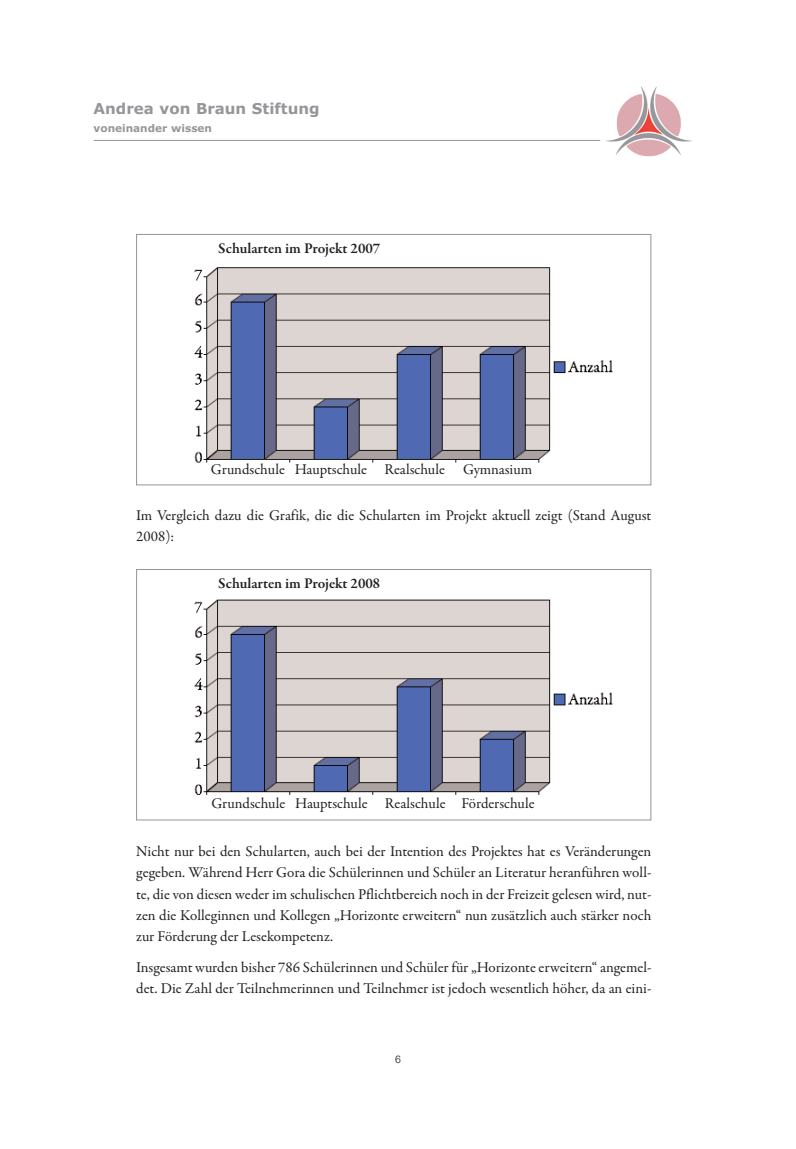
<style>
.page{position:relative;width:796px;height:1149px;background:#fff}
.page>*{position:absolute;margin:0;border:0;box-sizing:border-box;transform-origin:0 0}
.t1{font:15px/21px "Garamond Premr Pro";color:#231f20}
.t2{font:600 15px "Garamond Premr Pro";letter-spacing:-.005em;color:#231f20}
.t3{font:700 15px "Verdana";color:#95969a}
.t4{font:700 10.5px "Verdana";color:#95969a}
.t5{font:300 10.5px "Univers CE";color:#231f20}
</style>
<div class="page">
<img style="left:606px;top:86px;width:86px;height:71px">
<hr style="left:94px;top:140px;width:506px;height:1px;background:#95969a">
<img style="left:194px;top:267px;width:419px;height:196px">
<div style="left:136px;top:234px;width:515px;height:251px;border:1px solid #939598"></div>
<img style="left:194px;top:599px;width:419px;height:196px">
<div style="left:136px;top:569px;width:515px;height:251px;border:1px solid #939598"></div>
<p class="t3" style="left:94px;top:100px;width:227px">Andrea von Braun Stiftung</p>
<p class="t4" style="left:94px;top:122px;width:120px">voneinander wissen</p>
<p class="t2" style="left:218px;top:243px;width:164px">Schularten im Projekt 2007</p>
<p class="t1" style="left:211px;top:459px;width:322px">Grundschule Hauptschule Realschule Gymnasium</p>
<p class="t1" style="left:136px;top:506px;width:516px">Im Vergleich dazu die Grafik, die die Schularten im Projekt aktuell zeigt (Stand August<br>2008):</p>
<p class="t2" style="left:218px;top:577px;width:164px">Schularten im Projekt 2008</p>
<p class="t1" style="left:211px;top:793px;width:324px">Grundschule Hauptschule Realschule Förderschule</p>
<p class="t1" style="left:136px;top:842px;width:516px;text-align:justify">Nicht nur bei den Schularten, auch bei der Intention des Projektes hat es Veränderungen gegeben. Während Herr Gora die Schülerinnen und Schüler an Literatur heranführen woll&shy;te, die von diesen weder im schulischen Pflichtbereich noch in der Freizeit gelesen wird, nut&shy;zen die Kolleginnen und Kollegen „Horizonte erweitern“ nun zusätzlich auch stärker noch zur Förderung der Lesekompetenz.</p>
<p class="t1" style="left:136px;top:957px;width:516px">Insgesamt wurden bisher 786 Schülerinnen und Schüler für „Horizonte erweitern“ angemel&shy;det. Die Zahl der Teilnehmerinnen und Teilnehmer ist jedoch wesentlich höher, da an eini-</p>
<p class="t5" style="left:395px;top:1054px;width:7px">6</p>
</div>
